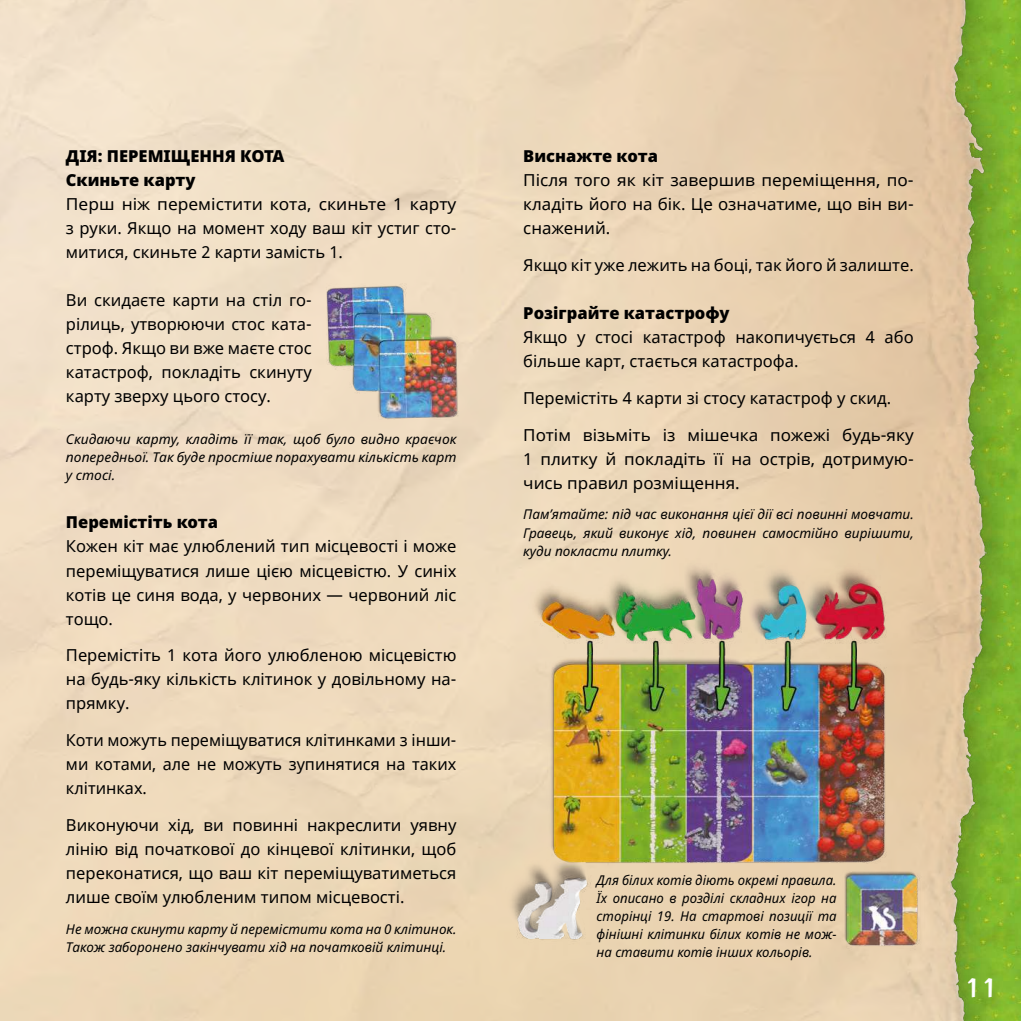
<style>
.page{position:relative;width:1021px;height:1021px;background:#fff}
.page>*{position:absolute;margin:0;border:0;box-sizing:border-box;transform-origin:0 0}
.t1{font:24px "Rockn Roll One UA Regular";color:#fff}
.t2{font:16.5px/24px "Noto Sans";color:#000;text-align:justify}
.t3{font:16.5px/24px "Noto Sans";color:#000;text-align:justify;scale:1.05 1}
.t4{font:16.5px/24px "Noto Sans";color:#000;text-align:justify;scale:1.04 1}
.t5{font:900 16.5px/24px "Noto Sans";color:#000}
.t6{font:italic 13.5px/18px "Noto Sans";color:#000;text-align:justify}
</style>
<div class="page">
<img style="left:0;top:0;width:1020px;height:1020px">
<img style="left:500px;top:534px;width:424px;height:438px">
<img style="left:320px;top:284px;width:142px;height:135px">
<p class="t5" style="left:66px;top:145px;width:220px">ДІЯ: ПЕРЕМІЩЕННЯ КОТА<br>Скиньте карту</p>
<p class="t3" style="left:66px;top:193px;width:373px">Перш ніж перемістити кота, скиньте 1 карту з руки. Якщо на момент ходу ваш кіт устиг сто&shy;митися, скиньте 2 карти замість 1.</p>
<p class="t2" style="left:66px;top:289px;width:247px">Ви скидаєте карти на стіл го&shy;рілиць, утворюючи стос ката&shy;строф. Якщо ви вже маєте стос катастроф, покладіть скинуту карту зверху цього стосу.</p>
<p class="t6" style="left:66px;top:431px;width:392px">Скидаючи карту, кладіть її так, щоб було видно краєчок попередньої. Так буде простіше порахувати кількість карт у стосі.</p>
<p class="t5" style="left:66px;top:511px;width:154px">Перемістіть кота</p>
<p class="t2" style="left:66px;top:535px;width:392px">Кожен кіт має улюблений тип місцевості і може переміщуватися лише цією місцевістю. У синіх котів це синя вода, у червоних — червоний ліс тощо.</p>
<p class="t2" style="left:66px;top:644px;width:392px">Перемістіть 1 кота його улюбленою місцевістю на будь-яку кількість клітинок у довільному на&shy;прямку.</p>
<p class="t2" style="left:66px;top:728px;width:392px">Коти можуть переміщуватися клітинками з інши&shy;ми котами, але не можуть зупинятися на таких клітинках.</p>
<p class="t2" style="left:66px;top:813px;width:392px">Виконуючи хід, ви повинні накреслити уявну лінію від початкової до кінцевої клітинки, щоб переконатися, що ваш кіт переміщуватиметься лише своїм улюбленим типом місцевості.</p>
<p class="t6" style="left:66px;top:920px;width:392px">Не можна скинути карту й перемістити кота на 0 клітинок.<br>Також заборонено закінчувати хід на початковій клітинці.</p>
<p class="t5" style="left:523px;top:145px;width:136px">Виснажте кота</p>
<p class="t4" style="left:523px;top:169px;width:377px">Після того як кіт завершив переміщення, по&shy;кладіть його на бік. Це означатиме, що він ви&shy;снажений.</p>
<p class="t2" style="left:523px;top:254px;width:392px">Якщо кіт уже лежить на боці, так його й залиште.</p>
<p class="t5" style="left:523px;top:301px;width:208px">Розіграйте катастрофу</p>
<p class="t2" style="left:523px;top:326px;width:392px">Якщо у стосі катастроф накопичується 4 або більше карт, стається катастрофа.</p>
<p class="t2" style="left:523px;top:386px;width:369px">Перемістіть 4 карти зі стосу катастроф у скид.</p>
<p class="t2" style="left:523px;top:423px;width:392px">Потім візьміть із мішечка пожежі будь-яку 1 плитку й покладіть її на острів, дотримую&shy;чись правил розміщення.</p>
<p class="t6" style="left:523px;top:506px;width:392px">Пам’ятайте: під час виконання цієї дії всі повинні мовчати.<br>Гравець, який виконує хід, повинен самостійно вирішити, куди покласти плитку.</p>
<p class="t6" style="left:596px;top:871px;width:241px">Для білих котів діють окремі правила.<br>Їх описано в розділі складних ігор на сторінці 19. На стартові позиції та фінішні клітинки білих котів не мож&shy;на ставити котів інших кольорів.</p>
<h1 class="t1" style="left:964px;top:972px;width:35px">11</h1>
</div>
